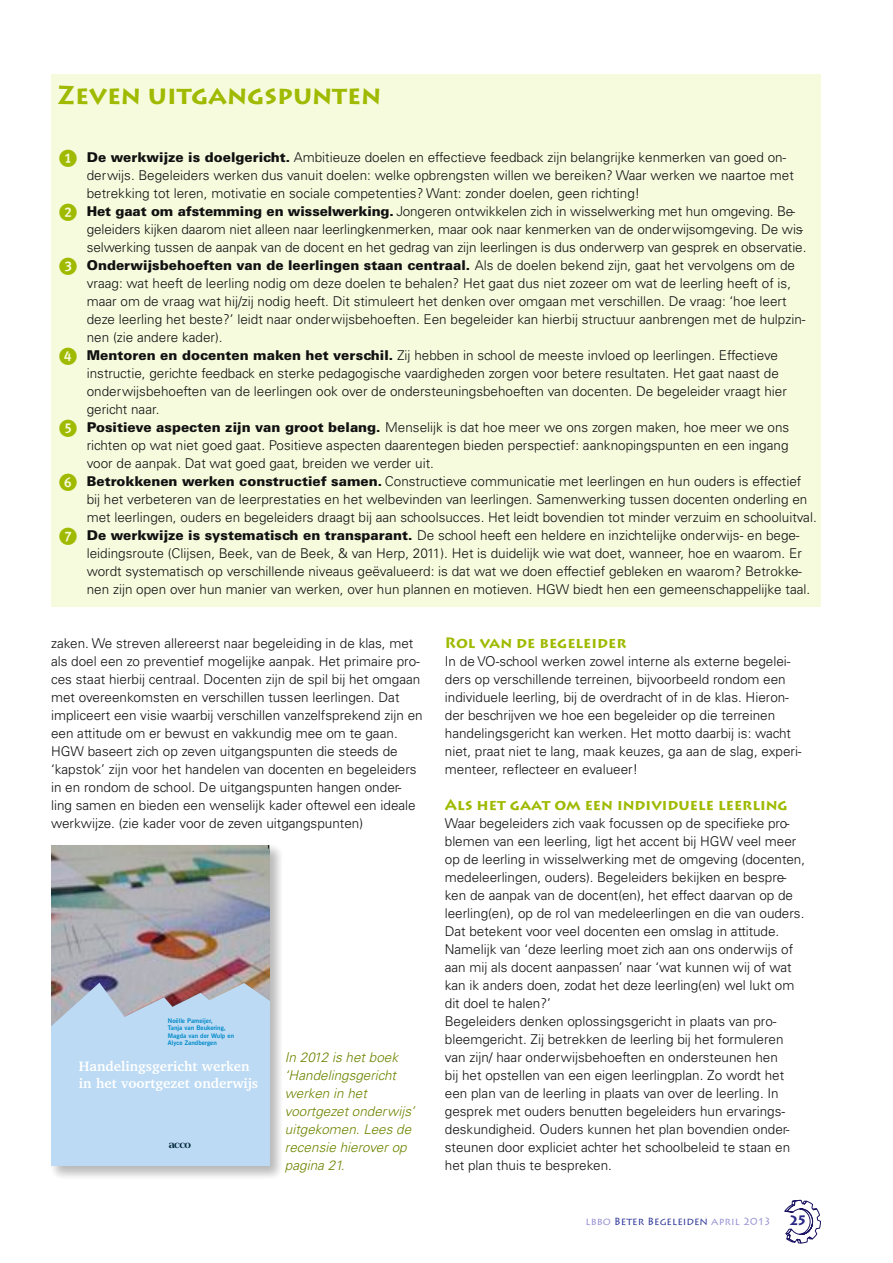
<style>
.page{position:relative;width:893px;height:1263px;background:#fff}
.page>*{position:absolute;margin:0;border:0;box-sizing:border-box;transform-origin:0 0}
.t1{font:700 25.5px "Lithos Pro";color:#9fba00}
.t2{font:700 15px "Lithos Pro";color:#9fba00}
.t3{font:700 13.95px/16.8px "Charter IT Cby BT";color:#fff}
.t4{font:300 13.5px/18px "Univers LT Std";color:#111}
.t5{font:italic 300 13.5px/18px "Univers LT Std";color:#6d8500}
.t6{font:900 13.5px "Univers LT Std";color:#111}
.t7{font:700 13.5px "Lithos Pro";color:#282786}
.t8{font:10.5px "Lithos Pro";color:#2d3698}
.t9{font:800 9.9px "Americana BT";color:#002739}
.t10{font:700 6.3px/7.6px "News Gothic BT";color:#008aca}
.s1{font-family:"FF Dingbests";font-weight:400;font-size:25.5px;color:#9fba00}
.s2{font-weight:900}
.s3{font-weight:300}
.s4{color:#9792d3}
</style>
<div class="page">
<svg style="left:785px;top:1200px;width:36px;height:43px"></svg>
<div style="left:51px;top:75px;width:770px;height:532px;background:#f7fbde"></div>
<div style="left:49px;top:843px;width:234px;height:337px;background:#111;opacity:.3"></div>
<svg style="left:269px;top:845px;width:3px;height:7px"></svg>
<svg style="left:51px;top:983px;width:221px;height:185px"></svg>
<img style="left:51px;top:845px;width:218px;height:320px">
<h1 class="t1" style="left:57px;top:79px;width:326px">Zeven uitgangspunten</h1>
<p class="t4" style="left:57px;top:148px;width:731px"><span class="s1">1</span> <span class="s2">De werkwijze is doelgericht.</span> Ambitieuze doelen en effectieve feedback zijn belangrijke kenmerken van goed on-</p>
<p class="t4" style="left:87px;top:166px;width:709px">derwijs. Begeleiders werken dus vanuit doelen: welke opbrengsten willen we bereiken? Waar werken we naartoe met</p>
<p class="t4" style="left:87px;top:184px;width:555px">betrekking tot leren, motivatie en sociale competenties? Want: zonder doelen, geen richting!</p>
<p class="t4" style="left:57px;top:202px;width:740px"><span class="s1">2</span> <span class="s2">Het gaat om afstemming en wisselwerking.</span> Jongeren ontwikkelen zich in wisselwerking met hun omgeving. Be-</p>
<p class="t4" style="left:87px;top:220px;width:718px">geleiders kijken daarom niet alleen naar leerlingkenmerken, maar ook naar kenmerken van de onderwijsomgeving. De wis-</p>
<p class="t4" style="left:87px;top:238px;width:721px">selwerking tussen de aanpak van de docent en het gedrag van zijn leerlingen is dus onderwerp van gesprek en observatie.</p>
<p class="t6" style="left:57px;top:257px;width:739px"><span class="s1">3</span> Onderwijsbehoeften van de leerlingen staan centraal. <span class="s3">Als de doelen bekend zijn, gaat het vervolgens om de</span></p>
<p class="t4" style="left:87px;top:274px;width:706px">vraag: wat heeft de leerling nodig om deze doelen te behalen? Het gaat dus niet zozeer om wat de leerling heeft of is,</p>
<p class="t4" style="left:87px;top:292px;width:701px">maar om de vraag wat hij/zij nodig heeft. Dit stimuleert het denken over omgaan met verschillen. De vraag: ‘hoe leert</p>
<p class="t4" style="left:87px;top:310px;width:720px">deze leerling het beste?’ leidt naar onderwijsbehoeften. Een begeleider kan hierbij structuur aanbrengen met de hulpzin-</p>
<p class="t4" style="left:87px;top:328px;width:137px">nen (zie andere kader).</p>
<p class="t4" style="left:57px;top:346px;width:722px"><span class="s1">4</span> <span class="s2">Mentoren en docenten maken het verschil.</span> Zij hebben in school de meeste invloed op leerlingen. Effectieve</p>
<p class="t4" style="left:87px;top:364px;width:694px">instructie, gerichte feedback en sterke pedagogische vaardigheden zorgen voor betere resultaten. Het gaat naast de</p>
<p class="t4" style="left:87px;top:382px;width:702px">onderwijsbehoeften van de leerlingen ook over de ondersteuningsbehoeften van docenten. De begeleider vraagt hier</p>
<p class="t4" style="left:87px;top:400px;width:74px">gericht naar.</p>
<p class="t4" style="left:57px;top:418px;width:734px"><span class="s1">5</span> <span class="s2">Positieve aspecten zijn van groot belang.</span> Menselijk is dat hoe meer we ons zorgen maken, hoe meer we ons</p>
<p class="t4" style="left:87px;top:436px;width:703px">richten op wat niet goed gaat. Positieve aspecten daarentegen bieden perspectief: aanknopingspunten en een ingang</p>
<p class="t4" style="left:87px;top:454px;width:349px">voor de aanpak. Dat wat goed gaat, breiden we verder uit.</p>
<p class="t4" style="left:57px;top:472px;width:746px"><span class="s1">6</span> <span class="s2">Betrokkenen werken constructief samen.</span> Constructieve communicatie met leerlingen en hun ouders is effectief</p>
<p class="t4" style="left:87px;top:490px;width:722px">bij het verbeteren van de leerprestaties en het welbevinden van leerlingen. Samenwerking tussen docenten onderling en</p>
<p class="t4" style="left:87px;top:508px;width:731px">met leerlingen, ouders en begeleiders draagt bij aan schoolsucces. Het leidt bovendien tot minder verzuim en schooluitval.</p>
<p class="t4" style="left:57px;top:526px;width:744px"><span class="s1">7</span> <span class="s2">De werkwijze is systematisch en transparant.</span> De school heeft een heldere en inzichtelijke onderwijs- en bege-</p>
<p class="t4" style="left:87px;top:544px;width:717px">leidingsroute (Clijsen, Beek, van de Beek, &amp; van Herp, 2011). Het is duidelijk wie wat doet, wanneer, hoe en waarom. Er</p>
<p class="t4" style="left:87px;top:562px;width:717px">wordt systematisch op verschillende niveaus geëvalueerd: is dat wat we doen effectief gebleken en waarom? Betrokke-</p>
<p class="t4" style="left:87px;top:580px;width:725px">nen zijn open over hun manier van werken, over hun plannen en motieven. HGW biedt hen een gemeenschappelijke taal.</p>
<p class="t4" style="left:51px;top:634px;width:373px">zaken. We streven allereerst naar begeleiding in de klas, met als doel een zo preventief mogelijke aanpak. Het primaire pro&shy;ces staat hierbij centraal. Docenten zijn de spil bij het omgaan met overeenkomsten en verschillen tussen leerlingen. Dat impliceert een visie waarbij verschillen vanzelfsprekend zijn en een attitude om er bewust en vakkundig mee om te gaan.<br>HGW baseert zich op zeven uitgangspunten die steeds de ‘kapstok’ zijn voor het handelen van docenten en begeleiders in en rondom de school. De uitgangspunten hangen onder&shy;ling samen en bieden een wenselijk kader oftewel een ideale werkwijze. (zie kader voor de zeven uitgangspunten)</p>
<p class="t2" style="left:445px;top:634px;width:183px">Rol van de begeleider</p>
<p class="t4" style="left:445px;top:652px;width:358px">In de VO-school werken zowel interne als externe begelei&shy;ders op verschillende terreinen, bijvoorbeeld rondom een individuele leerling, bij de overdracht of in de klas. Hieron&shy;der beschrijven we hoe een begeleider op die terreinen handelingsgericht kan werken. Het motto daarbij is: wacht niet, praat niet te lang, maak keuzes, ga aan de slag, experi&shy;menteer, reflecteer en evalueer!</p>
<p class="t2" style="left:445px;top:796px;width:344px">Als het gaat om een individuele leerling</p>
<p class="t4" style="left:445px;top:814px;width:362px">Waar begeleiders zich vaak focussen op de specifieke pro&shy;blemen van een leerling, ligt het accent bij HGW veel meer op de leerling in wisselwerking met de omgeving (docenten, medeleerlingen, ouders). Begeleiders bekijken en bespre&shy;ken de aanpak van de docent(en), het effect daarvan op de leerling(en), op de rol van medeleerlingen en die van ouders.<br>Dat betekent voor veel docenten een omslag in attitude.<br>Namelijk van ‘deze leerling moet zich aan ons onderwijs of aan mij als docent aanpassen’ naar ‘wat kunnen wij of wat kan ik anders doen, zodat het deze leerling(en) wel lukt om dit doel te halen?’<br>Begeleiders denken oplossingsgericht in plaats van pro&shy;bleemgericht. Zij betrekken de leerling bij het formuleren van zijn/ haar onderwijsbehoeften en ondersteunen hen<br>bij het opstellen van een eigen leerlingplan. Zo wordt het een plan van de leerling in plaats van over de leerling. In gesprek met ouders benutten begeleiders hun ervarings&shy;deskundigheid. Ouders kunnen het plan bovendien onder&shy;steunen door expliciet achter het schoolbeleid te staan en het plan thuis te bespreken.</p>
<p class="t10" style="left:168px;top:1016px;width:68px">Noëlle Pameijer,<br>Tanja van Beukering,<br>Magda van der Wulp en<br>Alyce Zandbergen</p>
<p class="t3" style="left:79px;top:1058px;width:181px">Handelingsgericht werken in het voortgezet onderwijs</p>
<p class="t5" style="left:285px;top:1048px;width:131px">In 2012 is het boek ‘Handelingsgericht werken in het voortgezet onderwijs’ uitgekomen. Lees de recensie hierover op pagina 21.</p>
<p class="t9" style="left:169px;top:1139px;width:24px">acco</p>
<p class="t8" style="left:586px;top:1216px;width:187px"><span class="s4">lbbo</span> Beter Begeleiden <span class="s4">april 2013</span></p>
<p class="t7" style="left:789px;top:1213px;width:20px">25</p>
</div>
